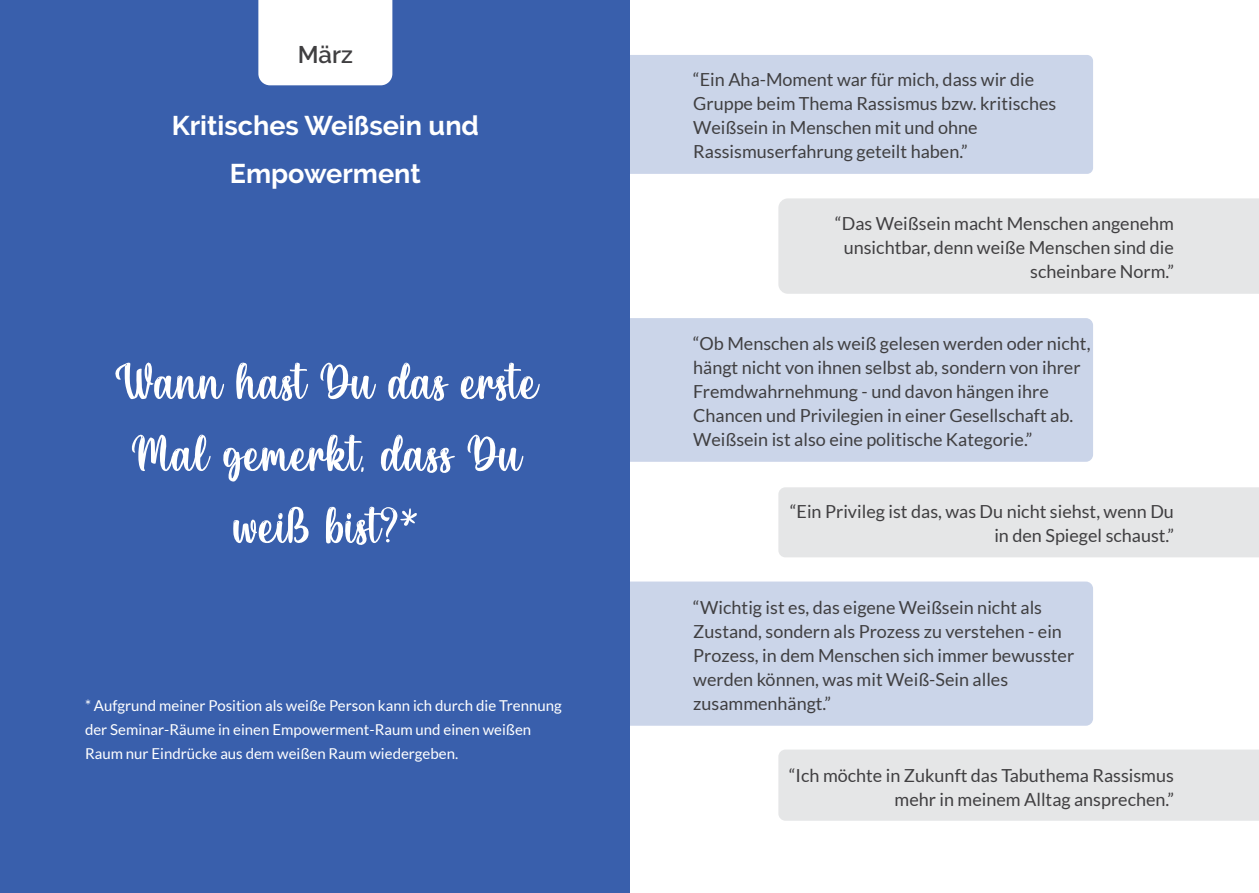
<style>
.page{position:relative;width:1259px;height:893px;background:#fff}
.page>*{position:absolute;margin:0;border:0;box-sizing:border-box;transform-origin:0 0}
.t1{font:54px/72px "Christmas Bell Personal Use";color:#fff;text-align:center}
.t2{font:700 27px/48px "Raleway";color:#fff;text-align:center}
.t3{font:600 24px "Raleway";color:#403f41}
.t4{font:18px/24px "Lato";color:#403f41}
.t5{font:15px/24px "Lato";color:#fff}
.s1{font-family:"Cookie"}
</style>
<div class="page">
<div style="left:603px;top:55px;width:490px;height:119px;background:#cbd5e9;border-radius:6px"></div>
<div style="left:603px;top:318px;width:490px;height:144px;background:#cbd5e9;border-radius:7px"></div>
<div style="left:603px;top:581px;width:490px;height:145px;background:#cbd5e9;border-radius:7px"></div>
<div style="left:0;top:0;width:629px;height:893px;background:#395fac"></div>
<div style="left:258px;top:0;width:134px;height:85px;background:#fff"></div>
<div style="left:778px;top:198px;width:481px;height:96px;background:#e5e6e7"></div>
<div style="left:778px;top:487px;width:481px;height:70px;background:#e5e6e7"></div>
<div style="left:778px;top:749px;width:481px;height:72px;background:#e5e6e7"></div>
<h3 class="t3" style="left:298px;top:40px;width:57px">März</h3>
<h2 class="t2" style="left:172px;top:101px;width:309px">Kritisches Weißsein und<br>Empowerment</h2>
<h1 class="t1" style="left:114px;top:352px;width:424px">Wann hast Du das erste<br>Mal gemerkt, dass Du weiß bist?<span class="s1">*</span></h1>
<p class="t5" style="left:85px;top:694px;width:478px">* Aufgrund meiner Position als weiße Person kann ich durch die Trennung der Seminar-Räume in einen Empowerment-Raum und einen weißen<br>Raum nur Eindrücke aus dem weißen Raum wiedergeben.</p>
<p class="t4" style="left:693px;top:68px;width:364px">“Ein Aha-Moment war für mich, dass wir die Gruppe beim Thema Rassismus bzw. kritisches Weißsein in Menschen mit und ohne Rassismuserfahrung geteilt haben.”</p>
<p class="t4" style="left:835px;top:212px;width:340px;text-align:right">“Das Weißsein macht Menschen angenehm unsichtbar, denn weiße Menschen sind die scheinbare Norm.”</p>
<p class="t4" style="left:693px;top:332px;width:399px">“Ob Menschen als weiß gelesen werden oder nicht, hängt nicht von ihnen selbst ab, sondern von ihrer Fremdwahrnehmung - und davon hängen ihre Chancen und Privilegien in einer Gesellschaft ab.<br>Weißsein ist also eine politische Kategorie.”</p>
<p class="t4" style="left:790px;top:500px;width:385px;text-align:right">“Ein Privileg ist das, was Du nicht siehst, wenn Du in den Spiegel schaust.”</p>
<p class="t4" style="left:693px;top:596px;width:382px">“Wichtig ist es, das eigene Weißsein nicht als Zustand, sondern als Prozess zu verstehen - ein Prozess, in dem Menschen sich immer bewusster werden können, was mit Weiß-Sein alles zusammenhängt.”</p>
<p class="t4" style="left:789px;top:764px;width:386px;text-align:right">“Ich möchte in Zukunft das Tabuthema Rassismus mehr in meinem Alltag ansprechen.”</p>
</div>
